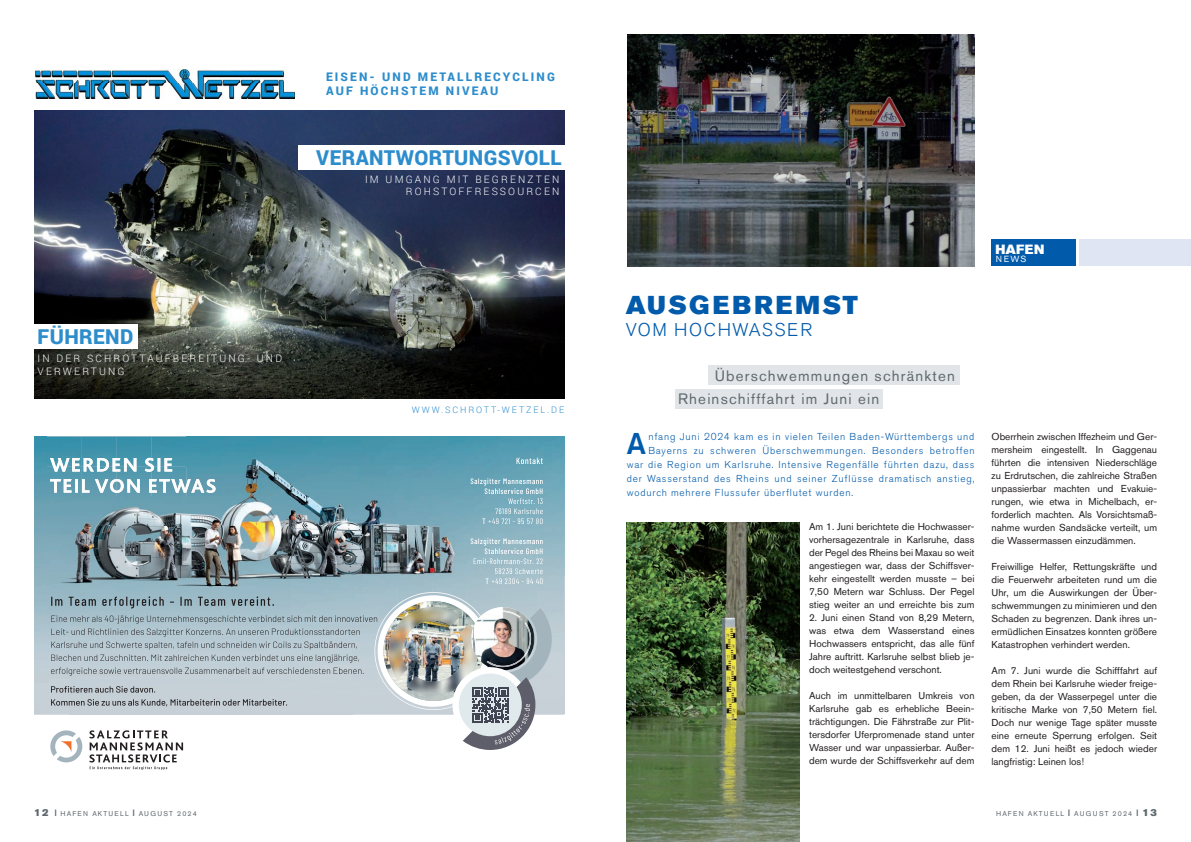
<style>
.page{position:relative;width:1191px;height:842px;background:#fff}
.page>*{position:absolute;margin:0;border:0;box-sizing:border-box;transform-origin:0 0}
.t1{font:500 29.8px "Akzidenz Grotesk BE";color:#015aaa}
.t2{font:25.7px "Akzidenz Grotesk BE Super";letter-spacing:.11em;color:#015aaa}
.t3{font:900 20.5px "Roboto";letter-spacing:.02em;color:#2d8dcc}
.t4{font:300 18.3px "Akzidenz Grotesk BE";letter-spacing:.09em;color:#015aaa}
.t5{font:15px/23.9px "Akzidenz Grotesk BE";letter-spacing:.08em;color:#5f696f}
.t6{font:13.3px "Akzidenz Grotesk BE Super";letter-spacing:.01em;color:#fff}
.t7{font:900 11.9px/14.2px "Roboto";letter-spacing:.18em;color:#2d8dcc}
.t8{font:300 10.2px/12.3px "Roboto";letter-spacing:.21em;color:#fff;text-align:right}
.t9{font:10px/13px "Akzidenz Grotesk BE";color:#231f20;text-align:justify}
.t10{font:300 10px "Akzidenz Grotesk BE";letter-spacing:.08em;color:#015aaa}
.t11{font:10px "Akzidenz Grotesk BE Super";color:#5f696f}
.t12{font:300 9px "Roboto";letter-spacing:.21em;color:#2d8dcc}
.t13{font:8.8px "Akzidenz Grotesk BE";color:#fff}
.t14{font:7px "Akzidenz Grotesk BE";letter-spacing:.16em;color:#5f696f}
.s1{font-family:"Akzidenz Grotesk BE Super";font-size:10px}
.s2{font-family:"Akzidenz Grotesk BE Super"}
.s3{font-size:7px}
</style>
<div class="page">
<img style="left:627px;top:34px;width:347px;height:232px">
<div style="left:991px;top:240px;width:85px;height:26px;background:#015aaa"></div>
<div style="left:1079px;top:240px;width:112px;height:26px;background:#e0e5f3"></div>
<div style="left:708px;top:365px;width:251px;height:19px;background:#e1e5e7"></div>
<div style="left:675px;top:389px;width:208px;height:19px;background:#e1e5e7"></div>
<img style="left:34px;top:437px;width:12px;height:138px">
<img style="left:538px;top:437px;width:26px;height:138px">
<img style="left:46px;top:437px;width:492px;height:150px">
<div style="left:46px;top:587px;width:351px;height:30px;background:#98b9c6"></div>
<img style="left:50px;top:479px;width:166px;height:14px">
<img style="left:50px;top:458px;width:86px;height:14px">
<img style="left:145px;top:458px;width:27px;height:14px">
<svg style="left:470px;top:538px;width:73px;height:46px"></svg>
<svg style="left:470px;top:478px;width:72px;height:46px"></svg>
<svg style="left:516px;top:458px;width:27px;height:6px"></svg>
<svg style="left:50px;top:592px;width:502px;height:178px"></svg>
<img style="left:36px;top:70px;width:259px;height:28px">
<img style="left:291px;top:70px;width:4px;height:15px">
<img style="left:34px;top:111px;width:530px;height:287px">
<div style="left:298px;top:145px;width:266px;height:25px;background:#fff"></div>
<div style="left:33px;top:324px;width:105px;height:25px;background:#fff"></div>
<img style="left:626px;top:523px;width:173px;height:319px">
<p class="t7" style="left:326px;top:69px;width:230px">EISEN- UND METALLRECYCLING<br>AUF HÖCHSTEM NIVEAU</p>
<h3 class="t3" style="left:316px;top:143px;width:247px">VERANTWORTUNGSVOLL</h3>
<p class="t8" style="left:365px;top:173px;width:196px">IM UMGANG MIT BEGRENZTEN<br>ROHSTOFFRESSOURCEN</p>
<h3 class="t3" style="left:38px;top:323px;width:97px">FÜHREND</h3>
<p class="t8" style="left:38px;top:352px;width:246px;text-align:left">IN DER SCHROTTAUFBEREITUNG- UND<br>VERWERTUNG</p>
<p class="t12" style="left:412px;top:404px;width:154px">WWW.SCHROTT-WETZEL.DE</p>
<h2 class="t2" style="left:626px;top:290px;width:233px">AUSGEBREMST</h2>
<h3 class="t4" style="left:626px;top:319px;width:188px">VOM HOCHWASSER</h3>
<h3 class="t5" style="left:678px;top:363px;width:278px;text-indent:37px">Überschwemmungen schränkten<br>Rheinschifffahrt im Juni ein</h3>
<h1 class="t1" style="left:626px;top:425px;width:21px">A</h1>
<p class="t10" style="left:648px;top:431px;width:328px">nfang Juni 2024 kam es in vielen Teilen Baden-Württembergs und</p>
<p class="t10" style="left:648px;top:445px;width:328px">Bayerns zu schweren Überschwemmungen. Besonders betroffen</p>
<p class="t10" style="left:626px;top:459px;width:349px">war die Region um Karlsruhe. Intensive Regenfälle führten dazu, dass</p>
<p class="t10" style="left:626px;top:473px;width:349px">der Wasserstand des Rheins und seiner Zuflüsse dramatisch anstieg,</p>
<p class="t10" style="left:626px;top:487px;width:228px">wodurch mehrere Flussufer überflutet wurden.</p>
<p class="t9" style="left:809px;top:520px;width:167px">Am 1. Juni berichtete die Hochwasser&shy;vorhersagezentrale in Karlsruhe, dass der Pegel des Rheins bei Maxau so weit angestiegen war, dass der Schiffsver&shy;kehr eingestellt werden musste – bei 7,50 Metern war Schluss. Der Pegel stieg weiter an und erreichte bis zum</p>
<p class="t9" style="left:809px;top:611px;width:167px">2. Juni einen Stand von 8,29 Metern, was etwa dem Wasserstand eines Hochwassers entspricht, das alle fünf Jahre auftritt. Karlsruhe selbst blieb je&shy;doch weitestgehend verschont.</p>
<p class="t9" style="left:809px;top:689px;width:167px">Auch im unmittelbaren Umkreis von Karlsruhe gab es erhebliche Beein&shy;trächtigungen. Die Fährstraße zur Plit&shy;tersdorfer Uferpromenade stand unter Wasser und war unpassierbar. Außer&shy;dem wurde der Schiffsverkehr auf dem</p>
<h3 class="t6" style="left:995px;top:241px;width:50px">HAFEN</h3>
<p class="t13" style="left:995px;top:253px;width:32px">NEWS</p>
<p class="t9" style="left:991px;top:430px;width:167px">Oberrhein zwischen Iffezheim und Ger&shy;mersheim eingestellt. In Gaggenau führten die intensiven Niederschläge zu Erdrutschen, die zahlreiche Straßen unpassierbar machten und Evakuie&shy;rungen, wie etwa in Michelbach, er&shy;forderlich machten. Als Vorsichtsmaß&shy;nahme wurden Sandsäcke verteilt, um die Wassermassen einzudämmen.</p>
<p class="t9" style="left:991px;top:560px;width:167px">Freiwillige Helfer, Rettungskräfte und die Feuerwehr arbeiteten rund um die Uhr, um die Auswirkungen der Über&shy;schwemmungen zu minimieren und den Schaden zu begrenzen. Dank ihres un&shy;ermüdlichen Einsatzes konnten größere Katastrophen verhindert werden.</p>
<p class="t9" style="left:991px;top:664px;width:167px">Am 7. Juni wurde die Schifffahrt auf dem Rhein bei Karlsruhe wieder freige&shy;geben, da der Wasserpegel unter die kritische Marke von 7,50 Metern fiel.<br>Doch nur wenige Tage später musste eine erneute Sperrung erfolgen. Seit dem 12. Juni heißt es jedoch wieder langfristig: Leinen los!</p>
<p class="t14" style="left:34px;top:810px;width:164px"><span class="s1">12</span> <span class="s2">|</span> HAFEN AKTUELL <span class="s2">|</span> AUGUST 2024</p>
<p class="t11" style="left:1136px;top:807px;width:22px"><span class="s3">|</span> 13</p>
<p class="t14" style="left:996px;top:810px;width:138px">HAFEN AKTUELL <span class="s2">|</span> AUGUST 2024</p>
</div>
